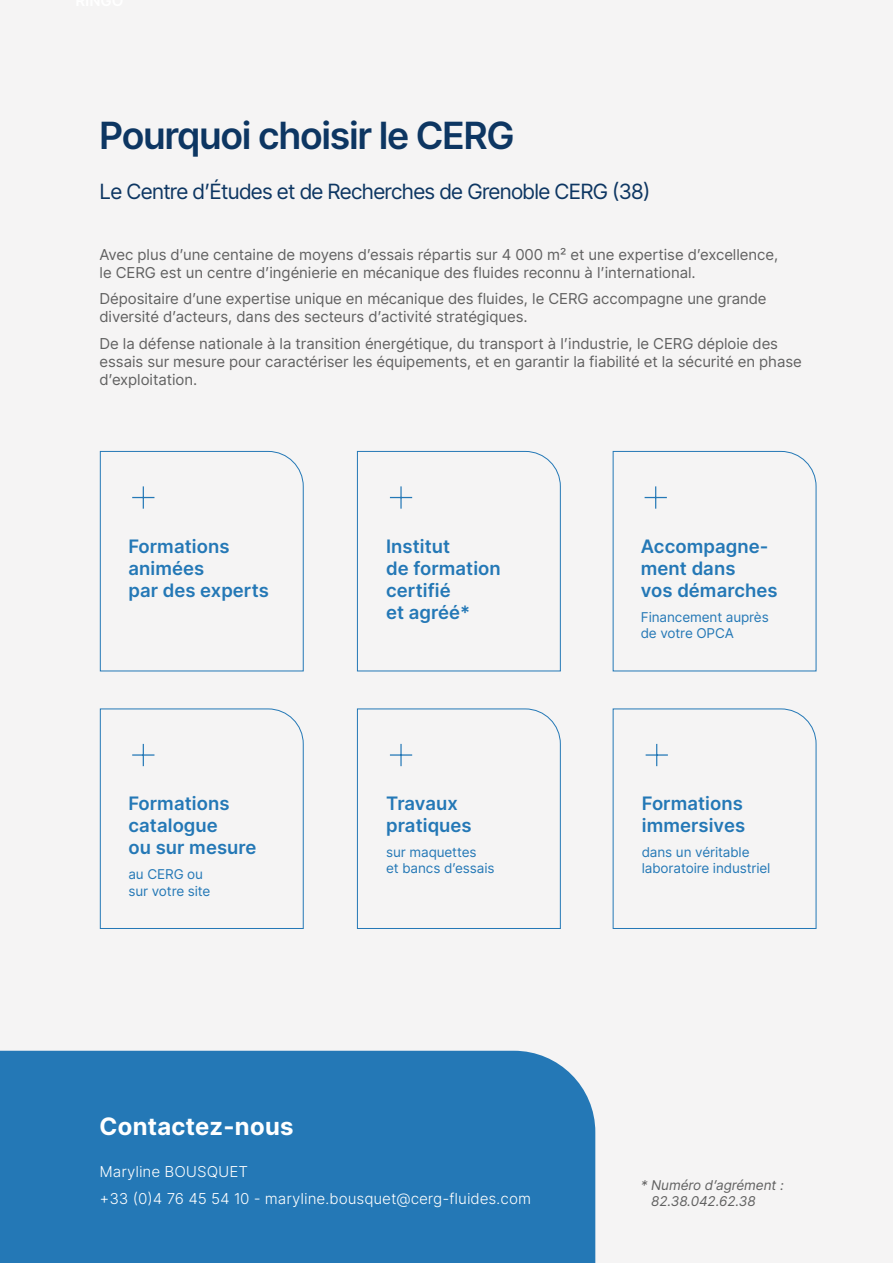
<style>
.page{position:relative;width:893px;height:1263px;background:#f5f4f4}
.page>*{position:absolute;margin:0;border:0;box-sizing:border-box;transform-origin:0 0}
.t1{font:100 54px "Inter Tight";color:#2478b6}
.t2{font:600 37.5px "Inter Tight";color:#0d3662}
.t3{font:700 24px "Inter Tight";letter-spacing:.04em;color:#fff}
.t4{font:21px "Inter Tight";color:#0d3662}
.t5{font:600 18.6px/22.2px "Inter Tight";letter-spacing:.04em;color:#2478b6}
.t6{font:15px/18px "Inter Tight";letter-spacing:.04em;color:#616161}
.t7{font:300 15px/26.5px "Inter Tight";letter-spacing:.04em;color:#fff}
.t8{font:13.5px/16.2px "Inter Tight";letter-spacing:.04em;color:#2478b6}
.t9{font:italic 13.5px/16.2px "Inter Tight";letter-spacing:.04em;color:#616161}
</style>
<div class="page">
<div style="left:0;top:1051px;width:595px;height:212px;background:#2478b6"></div>
<svg style="left:100px;top:451px;width:204px;height:221px"></svg>
<svg style="left:100px;top:708px;width:204px;height:221px"></svg>
<svg style="left:357px;top:451px;width:204px;height:221px"></svg>
<svg style="left:357px;top:708px;width:204px;height:221px"></svg>
<svg style="left:612px;top:708px;width:205px;height:221px"></svg>
<svg style="left:612px;top:451px;width:205px;height:221px"></svg>
<h2 class="t2" style="left:100px;top:113px;width:416px">Pourquoi choisir le CERG</h2>
<h3 class="t4" style="left:100px;top:176px;width:552px">Le Centre d’Études et de Recherches de Grenoble CERG (38)</h3>
<p class="t6" style="left:100px;top:245px;width:680px">Avec plus d’une centaine de moyens d’essais répartis sur 4 000 m² et une expertise d’excellence, le CERG est un centre d’ingénierie en mécanique des fluides reconnu à l’international.</p>
<p class="t6" style="left:100px;top:289px;width:668px">Dépositaire d’une expertise unique en mécanique des fluides, le CERG accompagne une grande diversité d’acteurs, dans des secteurs d’activité stratégiques.</p>
<p class="t6" style="left:100px;top:334px;width:703px">De la défense nationale à la transition énergétique, du transport à l’industrie, le CERG déploie des essais sur mesure pour caractériser les équipements, et en garantir la fiabilité et la sécurité en phase d’exploitation.</p>
<h1 class="t1" style="left:126px;top:461px;width:36px">+</h1>
<h1 class="t1" style="left:384px;top:461px;width:36px">+</h1>
<h1 class="t1" style="left:638px;top:461px;width:36px">+</h1>
<p class="t5" style="left:129px;top:535px;width:141px">Formations animées<br>par des experts</p>
<p class="t5" style="left:386px;top:535px;width:116px">Institut<br>de formation certifié<br>et agréé*</p>
<p class="t5" style="left:641px;top:535px;width:138px">Accompagne&shy;ment dans<br>vos démarches</p>
<p class="t8" style="left:641px;top:608px;width:129px">Financement auprès de votre OPCA</p>
<h1 class="t1" style="left:126px;top:718px;width:36px">+</h1>
<h1 class="t1" style="left:384px;top:718px;width:36px">+</h1>
<h1 class="t1" style="left:640px;top:718px;width:36px">+</h1>
<p class="t5" style="left:129px;top:792px;width:129px">Formations catalogue<br>ou sur mesure</p>
<p class="t8" style="left:129px;top:866px;width:83px">au CERG ou sur votre site</p>
<p class="t5" style="left:386px;top:792px;width:86px">Travaux pratiques</p>
<p class="t8" style="left:386px;top:844px;width:109px">sur maquettes<br>et bancs d’essais</p>
<p class="t5" style="left:642px;top:792px;width:104px">Formations immersives</p>
<p class="t8" style="left:642px;top:844px;width:130px">dans un véritable laboratoire industriel</p>
<h3 class="t3" style="left:100px;top:1112px;width:195px">Contactez-nous</h3>
<p class="t7" style="left:100px;top:1158px;width:432px">Maryline BOUSQUET<br>+33 (0)4 76 45 54 10 - maryline.bousquet@cerg-fluides.com</p>
<p class="t9" style="left:651px;top:1176px;width:134px;text-indent:-10px">* Numéro d’agrément :<br>82.38.042.62.38</p>
</div>
